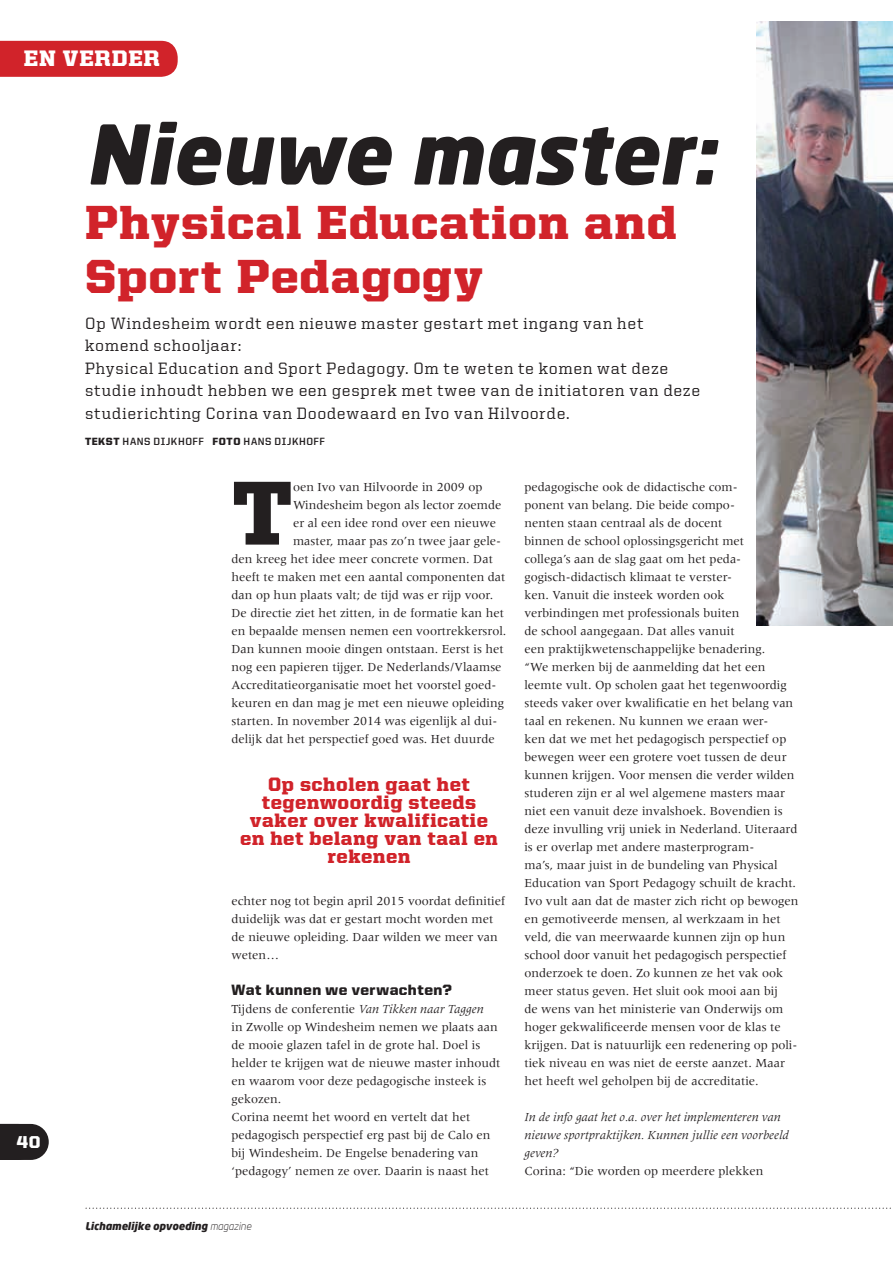
<style>
.page{position:relative;width:893px;height:1263px;background:#fff}
.page>*{position:absolute;margin:0;border:0;box-sizing:border-box;transform-origin:0 0}
.t1{font:900 91.05px "United Serif Reg";color:#231f20}
.t2{font:italic 900 81px "Neo Sans";color:#231f20}
.t3{font:900 48px/54px "United Serif Reg";letter-spacing:.025em;color:#d1232a}
.t4{font:900 22.5px "United Serif Reg";letter-spacing:.035em;color:#fff}
.t5{font:900 19.5px/18px "United Serif Reg";letter-spacing:.03em;color:#d1232a;text-align:center}
.t6{font:900 17.25px "United Sans Reg";color:#fff}
.t7{font:500 16.5px/22.5px "United Serif Reg";letter-spacing:.045em;color:#231f20}
.t8{font:900 15px "United Sans Reg";letter-spacing:.03em;color:#231f20}
.t9{font:12.75px/18px "Meridien LT Std";color:#231f20}
.t10{font:italic 12.75px/18px "Meridien LT Std";color:#231f20}
.t11{font:700 10.5px "United Sans Reg";letter-spacing:.055em;color:#231f20}
.t12{font:italic 900 10.5px "Neo Sans";color:#231f20}
.s1{font-weight:900}
.s2{font-style:italic}
.s3{font-weight:300}
</style>
<div class="page">
<div style="left:0;top:41px;width:178px;height:36px;background:#d1232a"></div>
<img style="left:757px;top:21px;width:136px;height:604px">
<svg style="left:0;top:1124px;width:49px;height:36px;background:#353132"></svg>
<svg style="left:85px;top:1207px;width:806px;height:2px"></svg>
<h3 class="t4" style="left:24px;top:46px;width:138px">EN VERDER</h3>
<h2 class="t2" style="left:85px;top:102px;width:631px">Nieuwe master:</h2>
<h3 class="t3" style="left:85px;top:194px;width:593px">Physical Education and<br>Sport Pedagogy</h3>
<h3 class="t6" style="left:17px;top:1133px;width:25px">40</h3>
<p class="t7" style="left:85px;top:311px;width:617px">Op Windesheim wordt een nieuwe master gestart met ingang van het komend schooljaar:<br>Physical Education and Sport Pedagogy. Om te weten te komen wat deze studie inhoudt hebben we een gesprek met twee van de initiatoren van deze studierichting Corina van Doodewaard en Ivo van Hilvoorde.</p>
<p class="t11" style="left:85px;top:435px;width:241px"><span class="s1">TEKST</span> HANS DIJKHOFF <span class="s1">FOTO</span> HANS DIJKHOFF</p>
<h1 class="t1" style="left:232px;top:463px;width:63px">T</h1>
<p class="t9" style="left:293px;top:477px;width:191px">oen Ivo van Hilvoorde in 2009 op</p>
<p class="t9" style="left:293px;top:495px;width:210px">Windesheim begon als lector zoemde</p>
<p class="t9" style="left:293px;top:513px;width:204px">er al een idee rond over een nieuwe</p>
<p class="t9" style="left:293px;top:531px;width:210px">master, maar pas zo’n twee jaar gele-</p>
<p class="t9" style="left:232px;top:549px;width:263px">den kreeg het idee meer concrete vormen. Dat</p>
<p class="t9" style="left:232px;top:567px;width:275px">heeft te maken met een aantal componenten dat</p>
<p class="t9" style="left:232px;top:585px;width:263px">dan op hun plaats valt; de tijd was er rijp voor.</p>
<p class="t9" style="left:232px;top:603px;width:274px">De directie ziet het zitten, in de formatie kan het</p>
<p class="t9" style="left:232px;top:621px;width:276px">en bepaalde mensen nemen een voortrekkersrol.</p>
<p class="t9" style="left:232px;top:639px;width:274px">Dan kunnen mooie dingen ontstaan. Eerst is het</p>
<p class="t9" style="left:232px;top:657px;width:272px">nog een papieren tijger. De Nederlands/Vlaamse</p>
<p class="t9" style="left:232px;top:675px;width:266px">Accreditatieorganisatie moet het voorstel goed-</p>
<p class="t9" style="left:232px;top:693px;width:274px">keuren en dan mag je met een nieuwe opleiding</p>
<p class="t9" style="left:232px;top:711px;width:267px">starten. In november 2014 was eigenlijk al dui-</p>
<p class="t9" style="left:232px;top:729px;width:265px">delijk dat het perspectief goed was. Het duurde</p>
<h3 class="t5" style="left:240px;top:774px;width:259px">Op scholen gaat het tegenwoordig steeds vaker over kwalificatie en het belang van taal en rekenen</h3>
<p class="t9" style="left:232px;top:891px;width:275px">echter nog tot begin april 2015 voordat definitief duidelijk was dat er gestart mocht worden met de nieuwe opleiding. Daar wilden we meer van weten…</p>
<p class="t8" style="left:232px;top:981px;width:222px">Wat kunnen we verwachten?</p>
<p class="t9" style="left:232px;top:999px;width:270px">Tijdens de conferentie <span class="s2">Van Tikken naar Taggen<br></span>in Zwolle op Windesheim nemen we plaats aan de mooie glazen tafel in de grote hal. Doel is helder te krijgen wat de nieuwe master inhoudt en waarom voor deze pedagogische insteek is gekozen.<br>Corina neemt het woord en vertelt dat het pedagogisch perspectief erg past bij de Calo en bij Windesheim. De Engelse benadering van ‘pedagogy’ nemen ze over. Daarin is naast het</p>
<p class="t12" style="left:85px;top:1219px;width:168px">Lichamelijke opvoeding <span class="s3">magazine</span></p>
<p class="t9" style="left:524px;top:477px;width:275px">pedagogische ook de didactische com-<br>ponent van belang. Die beide compo-<br>nenten staan centraal als de docent<br>binnen de school oplossingsgericht met<br>collega’s aan de slag gaat om het peda&shy;gogisch-didactisch klimaat te verster-<br>ken. Vanuit die insteek worden ook verbindingen met professionals buiten<br>de school aangegaan. Dat alles vanuit<br>een praktijkwetenschappelijke benadering.<br>“We merken bij de aanmelding dat het een leemte vult. Op scholen gaat het tegenwoordig steeds vaker over kwalificatie en het belang van taal en rekenen. Nu kunnen we eraan wer-<br>ken dat we met het pedagogisch perspectief op bewegen weer een grotere voet tussen de deur kunnen krijgen. Voor mensen die verder wilden studeren zijn er al wel algemene masters maar niet een vanuit deze invalshoek. Bovendien is deze invulling vrij uniek in Nederland. Uiteraard is er overlap met andere masterprogram-<br>ma’s, maar juist in de bundeling van Physical Education van Sport Pedagogy schuilt de kracht.<br>Ivo vult aan dat de master zich richt op bewogen en gemotiveerde mensen, al werkzaam in het veld, die van meerwaarde kunnen zijn op hun school door vanuit het pedagogisch perspectief onderzoek te doen. Zo kunnen ze het vak ook meer status geven. Het sluit ook mooi aan bij<br>de wens van het ministerie van Onderwijs om hoger gekwalificeerde mensen voor de klas te krijgen. Dat is natuurlijk een redenering op poli&shy;tiek niveau en was niet de eerste aanzet. Maar het heeft wel geholpen bij de accreditatie.</p>
<p class="t10" style="left:524px;top:1108px;width:266px">In de info gaat het o.a. over het implementeren van nieuwe sportpraktijken. Kunnen jullie een voorbeeld geven?</p>
<p class="t9" style="left:524px;top:1161px;width:240px">Corina: “Die worden op meerdere plekken</p>
</div>
